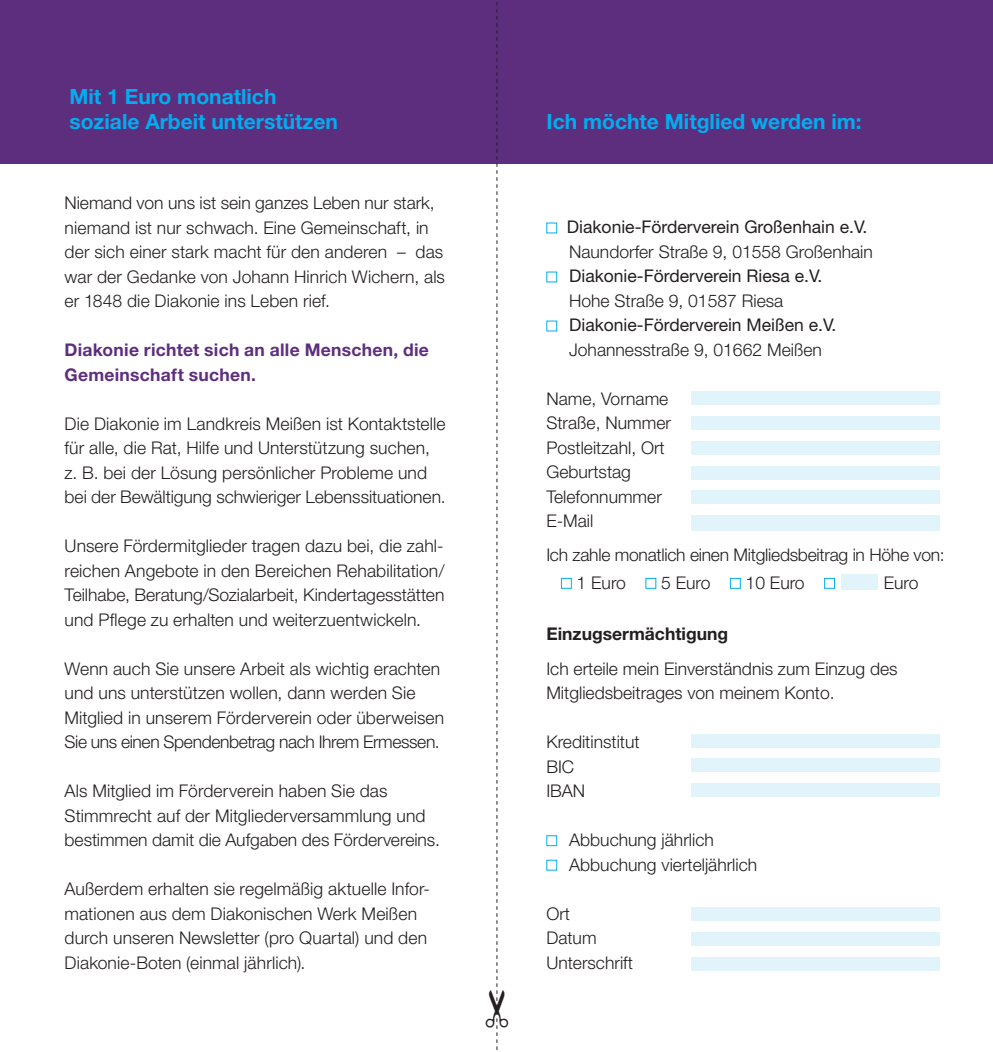
<style>
.page{position:relative;width:993px;height:1052px;background:#fff}
.page>*{position:absolute;margin:0;border:0;box-sizing:border-box;transform-origin:0 0}
.t1{font:700 21px/24.5px "Helvetica Neue LT Std";color:#00aeef}
.t2{font:300 17.5px/24.5px "Helvetica Neue LT Std";color:#231f20}
.t3{font:17.5px "Helvetica Neue LT Std";color:#231f20}
.t4{font:700 17.5px/24.5px "Helvetica Neue LT Std";letter-spacing:.015em;color:#5e2e7e}
.t5{font:700 17.5px "Helvetica Neue LT Std";color:#231f20}
</style>
<div class="page">
<div style="left:0;top:0;width:992px;height:164px;background:#5e2e7e"></div>
<div style="left:546px;top:223px;width:11px;height:10px;border:1px solid #00aeef"></div>
<div style="left:546px;top:272px;width:11px;height:10px;border:1px solid #00aeef"></div>
<div style="left:546px;top:321px;width:11px;height:10px;border:1px solid #00aeef"></div>
<div style="left:560px;top:578px;width:11px;height:11px;border:1px solid #00aeef"></div>
<div style="left:645px;top:578px;width:11px;height:11px;border:1px solid #00aeef"></div>
<div style="left:729px;top:578px;width:11px;height:11px;border:1px solid #00aeef"></div>
<div style="left:823px;top:578px;width:11px;height:11px;border:1px solid #00aeef"></div>
<div style="left:546px;top:835px;width:11px;height:11px;border:1px solid #00aeef"></div>
<div style="left:546px;top:860px;width:11px;height:10px;border:1px solid #00aeef"></div>
<div style="left:691px;top:391px;width:248px;height:14px;background:#e1f4fc"></div>
<div style="left:691px;top:416px;width:248px;height:14px;background:#e1f4fc"></div>
<div style="left:691px;top:441px;width:248px;height:13px;background:#e1f4fc"></div>
<div style="left:691px;top:466px;width:248px;height:13px;background:#e1f4fc"></div>
<div style="left:691px;top:491px;width:248px;height:13px;background:#e1f4fc"></div>
<div style="left:691px;top:515px;width:248px;height:15px;background:#e1f4fc"></div>
<div style="left:841px;top:575px;width:36px;height:15px;background:#e1f4fc"></div>
<div style="left:691px;top:734px;width:248px;height:13px;background:#e1f4fc"></div>
<div style="left:691px;top:758px;width:248px;height:14px;background:#e1f4fc"></div>
<div style="left:691px;top:783px;width:248px;height:14px;background:#e1f4fc"></div>
<div style="left:691px;top:907px;width:248px;height:14px;background:#e1f4fc"></div>
<div style="left:691px;top:932px;width:248px;height:14px;background:#e1f4fc"></div>
<div style="left:691px;top:957px;width:248px;height:13px;background:#e1f4fc"></div>
<svg style="left:496px;top:2px;width:2px;height:1048px"></svg>
<p class="t1" style="left:69px;top:84px;width:270px">Mit 1 Euro monatlich soziale Arbeit unterstützen</p>
<p class="t2" style="left:64px;top:190px;width:382px">Niemand von uns ist sein ganzes Leben nur stark, niemand ist nur schwach. Eine Gemeinschaft, in der sich einer stark macht für den anderen – das war der Gedanke von Johann Hinrich Wichern, als er 1848 die Diakonie ins Leben rief.</p>
<p class="t4" style="left:64px;top:337px;width:366px">Diakonie richtet sich an alle Menschen, die<br>Gemeinschaft suchen.</p>
<p class="t2" style="left:64px;top:411px;width:382px">Die Diakonie im Landkreis Meißen ist Kontaktstelle für alle, die Rat, Hilfe und Unterstützung suchen, z. B. bei der Lösung persönlicher Probleme und bei der Bewältigung schwieriger Lebenssituationen.</p>
<p class="t2" style="left:64px;top:533px;width:381px;text-align:justify">Unsere Fördermitglieder tragen dazu bei, die zahl&shy;reichen Angebote in den Bereichen Rehabilitation/ Teilhabe, Beratung/Sozialarbeit, Kindertagesstätten und Pflege zu erhalten und weiterzuentwickeln.</p>
<p class="t2" style="left:64px;top:656px;width:381px">Wenn auch Sie unsere Arbeit als wichtig erachten und uns unterstützen wollen, dann werden Sie Mitglied in unserem Förderverein oder überweisen Sie uns einen Spendenbetrag nach Ihrem Ermessen.</p>
<p class="t2" style="left:64px;top:778px;width:377px">Als Mitglied im Förderverein haben Sie das<br>Stimmrecht auf der Mitgliederversammlung und bestimmen damit die Aufgaben des Fördervereins.</p>
<p class="t2" style="left:64px;top:876px;width:367px">Außerdem erhalten sie regelmäßig aktuelle Infor&shy;mationen aus dem Diakonischen Werk Meißen durch unseren Newsletter (pro Quartal) und den Diakonie-Boten (einmal jährlich).</p>
<p class="t1" style="left:546px;top:109px;width:316px">Ich möchte Mitglied werden im:</p>
<p class="t3" style="left:566px;top:217px;width:302px">Diakonie-Förderverein Großenhain e.V.</p>
<p class="t2" style="left:569px;top:239px;width:305px">Naundorfer Straße 9, 01558 Großenhain</p>
<p class="t3" style="left:569px;top:266px;width:255px">Diakonie-Förderverein Riesa e.V.</p>
<p class="t2" style="left:569px;top:288px;width:216px">Hohe Straße 9, 01587 Riesa</p>
<p class="t3" style="left:569px;top:315px;width:269px">Diakonie-Förderverein Meißen e.V.</p>
<p class="t2" style="left:569px;top:337px;width:254px">Johannesstraße 9, 01662 Meißen</p>
<p class="t2" style="left:546px;top:386px;width:126px">Name, Vorname<br>Straße, Nummer<br>Postleitzahl, Ort<br>Geburtstag<br>Telefonnummer<br>E-Mail</p>
<p class="t2" style="left:576px;top:540px;width:369px;line-height:28px;text-indent:-30px">Ich zahle monatlich einen Mitgliedsbeitrag in Höhe von:<br>1 Euro</p>
<p class="t2" style="left:661px;top:570px;width:51px">5 Euro</p>
<p class="t2" style="left:745px;top:570px;width:61px">10 Euro</p>
<p class="t2" style="left:883px;top:570px;width:36px">Euro</p>
<p class="t5" style="left:546px;top:622px;width:183px">Einzugsermächtigung</p>
<p class="t2" style="left:546px;top:655px;width:353px">Ich erteile mein Einverständnis zum Einzug des<br>Mitgliedsbeitrages von meinem Konto.</p>
<p class="t2" style="left:546px;top:729px;width:95px">Kreditinstitut<br>BIC<br>IBAN</p>
<p class="t2" style="left:569px;top:827px;width:190px">Abbuchung jährlich<br>Abbuchung vierteljährlich</p>
<p class="t2" style="left:546px;top:900px;width:88px">Ort<br>Datum<br>Unterschrift</p>
</div>
